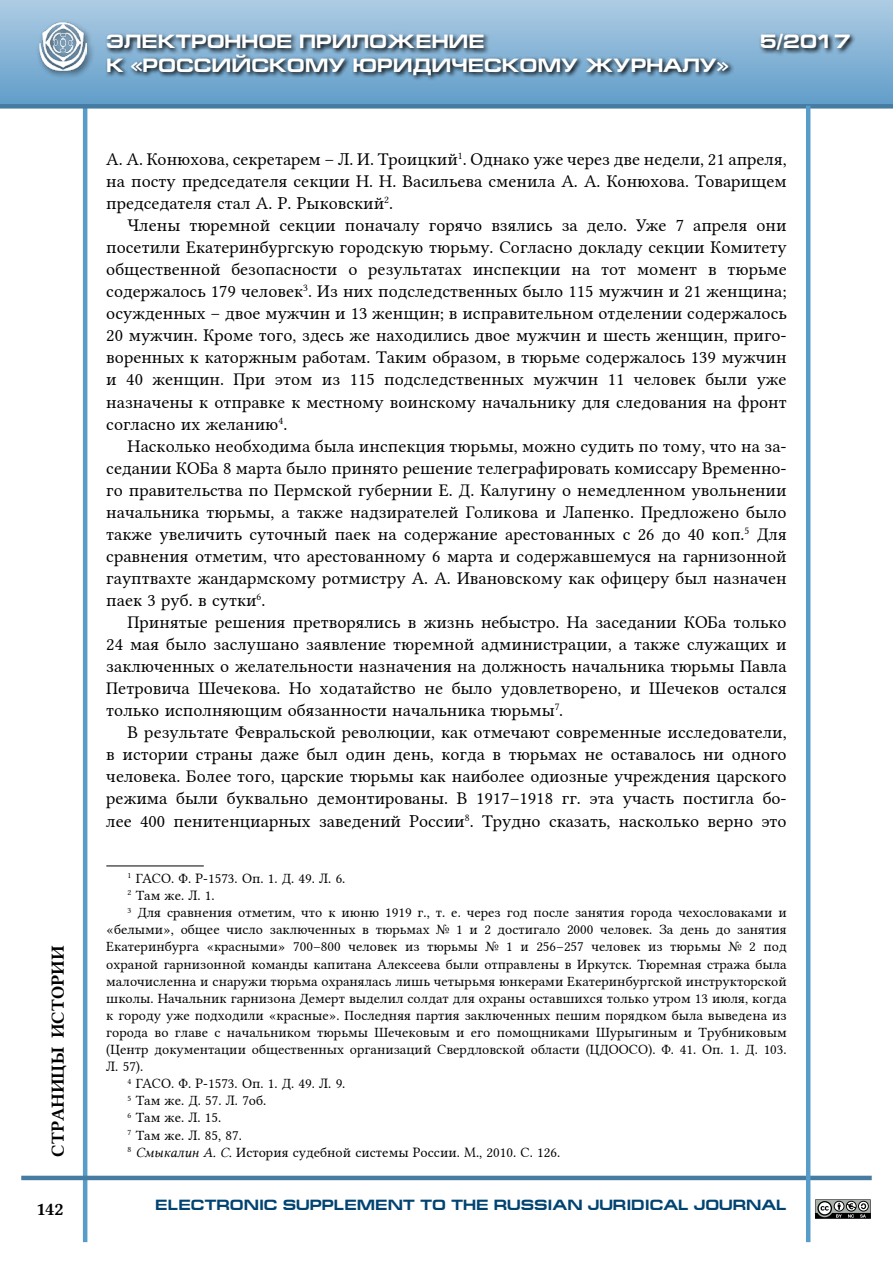
<style>
.page{position:relative;width:893px;height:1263px;background:#fff}
.page>*{position:absolute;margin:0;border:0;box-sizing:border-box;transform-origin:0 0}
.t1{font:700 19.5px "Europe Ext";color:#fff}
.t2{font:18px/22px "Lin Libertine";color:#000;text-align:justify}
.t3{font:18px "Lin Libertine B";color:#000}
.t4{font:700 15px "Europe Ext";color:#004371}
.t5{font:14.25px "Lin Libertine";color:#000}
.s1{font-family:"Lin Libertine I"}
</style>
<div class="page">
<div style="left:0;top:0;width:893px;height:106px;background:linear-gradient(to bottom,#aecce4,#619dc9)"></div>
<hr style="left:83px;top:106px;width:4px;height:1136px;background:#589cca">
<hr style="left:21px;top:1176px;width:851px;height:4px;background:#467ba2">
<div style="left:0;top:104px;width:893px;height:5px;background:#467ba2"></div>
<div style="left:35px;top:19px;width:60px;height:60px;background:#000;opacity:.63"></div>
<img style="left:39px;top:23px;width:48px;height:47px">
<svg style="left:105px;top:31px;width:751px;height:50px;background:#6b90ac"></svg>
<hr style="left:806px;top:106px;width:4px;height:1136px;background:#589cca">
<svg style="left:815px;top:1199px;width:56px;height:20px"></svg>
<hr style="left:106px;top:865px;width:98px;height:1px;background:#000">
<p class="t3" style="left:46px;top:1157px;width:213px;rotate:-90deg">СТРАНИЦЫ ИСТОРИИ</p>
<p class="t3" style="left:36px;top:1197px;width:29px">142</p>
<p class="t1" style="left:106px;top:31px;width:380px">ЭЛЕКТРОННОЕ ПРИЛОЖЕНИЕ</p>
<p class="t1" style="left:760px;top:31px;width:92px">5/2017</p>
<p class="t1" style="left:106px;top:54px;width:624px">К «РОССИЙСКОМУ ЮРИДИЧЕСКОМУ ЖУРНАЛУ»</p>
<p class="t2" style="left:106px;top:146px;width:682px">А. А. Конюхова, секретарем – Л. И. Троицкий<sup>1</sup>. Однако уже через две недели, 21 апреля, на посту председателя секции Н. Н. Васильева сменила А. А. Конюхова. Товарищем председателя стал А. Р. Рыковский<sup>2</sup>.</p>
<p class="t2" style="left:106px;top:212px;width:682px;text-indent:21px">Члены тюремной секции поначалу горячо взялись за дело. Уже 7 апреля они посетили Екатеринбургскую городскую тюрьму. Согласно докладу секции Комитету общественной безопасности о результатах инспекции на тот момент в тюрьме содержалось 179 человек<sup>3</sup>. Из них подследственных было 115 мужчин и 21 женщина; осужденных – двое мужчин и 13 женщин; в исправительном отделении содержалось 20 мужчин. Кроме того, здесь же находились двое мужчин и шесть женщин, приго&shy;воренных к каторжным работам. Таким образом, в тюрьме содержалось 139 мужчин и 40 женщин. При этом из 115 подследственных мужчин 11 человек были уже назначены к отправке к местному воинскому начальнику для следования на фронт согласно их желанию<sup>4</sup>.</p>
<p class="t2" style="left:106px;top:433px;width:682px;text-indent:21px">Насколько необходима была инспекция тюрьмы, можно судить по тому, что на за&shy;седании КОБа 8 марта было принято решение телеграфировать комиссару Временно&shy;го правительства по Пермской губернии Е. Д. Калугину о немедленном увольнении начальника тюрьмы, а также надзирателей Голикова и Лапенко. Предложено было также увеличить суточный паек на содержание арестованных с 26 до 40 коп.<sup>5</sup> Для сравнения отметим, что арестованному 6 марта и содержавшемуся на гарнизонной гауптвахте жандармскому ротмистру А. А. Ивановскому как офицеру был назначен паек 3 руб. в сутки<sup>6</sup>.</p>
<p class="t2" style="left:106px;top:609px;width:682px;text-indent:21px">Принятые решения претворялись в жизнь небыстро. На заседании КОБа только 24 мая было заслушано заявление тюремной администрации, а также служащих и заключенных о желательности назначения на должность начальника тюрьмы Павла Петровича Шечекова. Но ходатайство не было удовлетворено, и Шечеков остался только исполняющим обязанности начальника тюрьмы<sup>7</sup>.</p>
<p class="t2" style="left:106px;top:719px;width:682px;text-indent:21px">В результате Февральской революции, как отмечают современные исследователи, в истории страны даже был один день, когда в тюрьмах не оставалось ни одного человека. Более того, царские тюрьмы как наиболее одиозные учреждения царского режима были буквально демонтированы. В 1917–1918 гг. эта участь постигла бо&shy;лее 400 пенитенциарных заведений России<sup>8</sup>. Трудно сказать, насколько верно это</p>
<p class="t5" style="left:128px;top:867px;width:219px"><sup>1</sup> ГАСО. Ф. Р-1573. Оп. 1. Д. 49. Л. 6.</p>
<p class="t5" style="left:128px;top:884px;width:89px"><sup>2</sup> Там же. Л. 1.</p>
<p class="t5" style="left:128px;top:901px;width:661px"><sup>3</sup> Для сравнения отметим, что к июню 1919 г., т. е. через год после занятия города чехословаками и</p>
<p class="t5" style="left:106px;top:918px;width:682px">«белыми», общее число заключенных в тюрьмах № 1 и 2 достигало 2000 человек. За день до занятия</p>
<p class="t5" style="left:106px;top:935px;width:682px">Екатеринбурга «красными» 700–800 человек из тюрьмы № 1 и 256–257 человек из тюрьмы № 2 под</p>
<p class="t5" style="left:106px;top:952px;width:682px">охраной гарнизонной команды капитана Алексеева были отправлены в Иркутск. Тюремная стража была</p>
<p class="t5" style="left:106px;top:970px;width:682px">малочисленна и снаружи тюрьма охранялась лишь четырьмя юнкерами Екатеринбургской инструкторской</p>
<p class="t5" style="left:106px;top:987px;width:682px">школы. Начальник гарнизона Демерт выделил солдат для охраны оставшихся только утром 13 июля, когда</p>
<p class="t5" style="left:106px;top:1004px;width:682px">к городу уже подходили «красные». Последняя партия заключенных пешим порядком была выведена из</p>
<p class="t5" style="left:106px;top:1021px;width:682px">города во главе с начальником тюрьмы Шечековым и его помощниками Шурыгиным и Трубниковым</p>
<p class="t5" style="left:106px;top:1038px;width:682px">(Центр документации общественных организаций Свердловской области (ЦДООСО). Ф. 41. Оп. 1. Д. 103.</p>
<p class="t5" style="left:106px;top:1055px;width:39px">Л. 57).</p>
<p class="t5" style="left:128px;top:1072px;width:219px"><sup>4</sup> ГАСО. Ф. Р-1573. Оп. 1. Д. 49. Л. 9.</p>
<p class="t5" style="left:128px;top:1089px;width:140px"><sup>5</sup> Там же. Д. 57. Л. 7об.</p>
<p class="t5" style="left:128px;top:1106px;width:95px"><sup>6</sup> Там же. Л. 15.</p>
<p class="t5" style="left:128px;top:1123px;width:116px"><sup>7</sup> Там же. Л. 85, 87.</p>
<p class="t5" style="left:128px;top:1141px;width:434px"><sup>8</sup> <span class="s1">Смыкалин А. С.</span> История судебной системы России. М., 2010. С. 126.</p>
<p class="t4" style="left:155px;top:1196px;width:633px">ELECTRONIC SUPPLEMENT TO THE RUSSIAN JURIDICAL JOURNAL</p>
</div>
